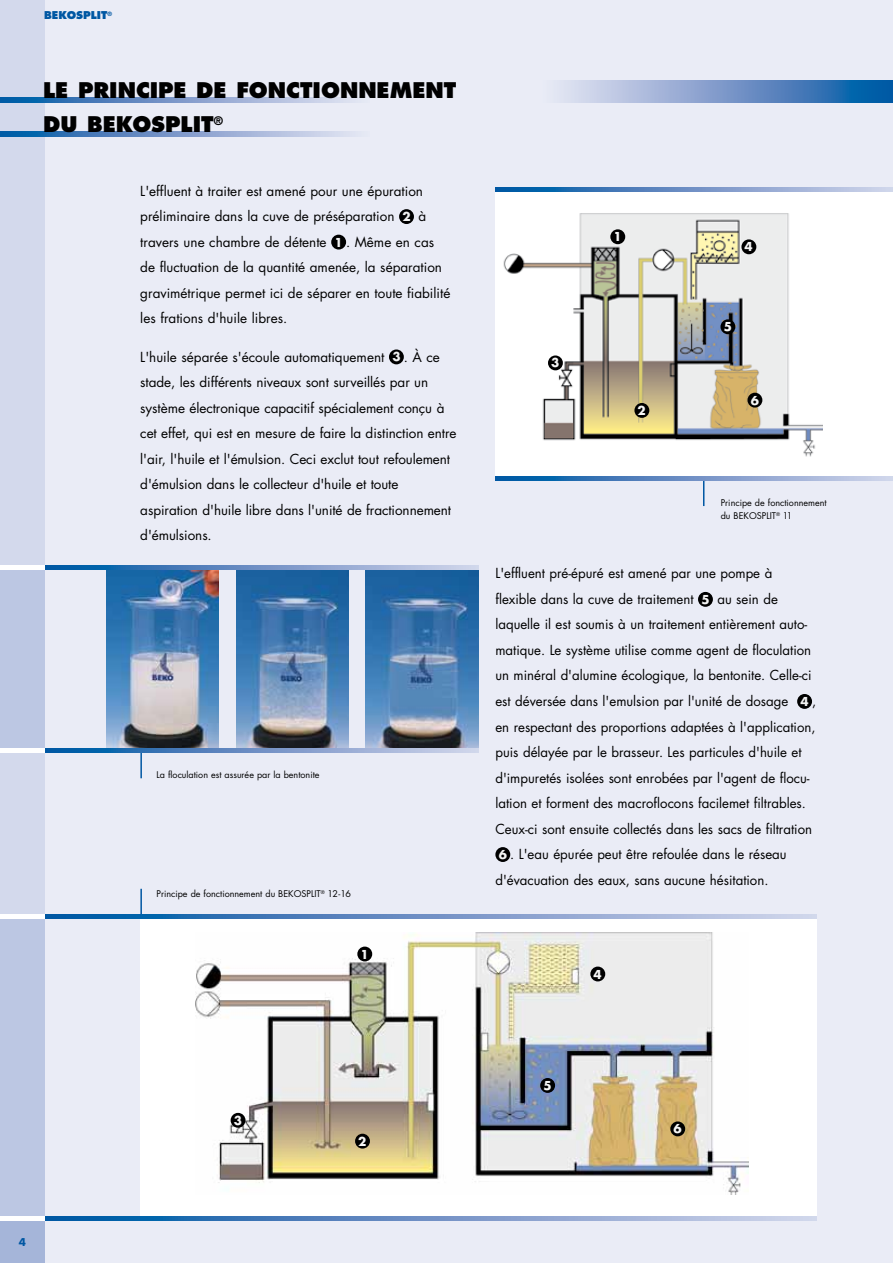
<style>
.page{position:relative;width:893px;height:1263px;background:#eaecf6}
.page>*{position:absolute;margin:0;border:0;box-sizing:border-box;transform-origin:0 0}
.t1{font:800 21px/34px "Futura Std";color:#000}
.t2{font:13.5px/25.5px "Futura Std";color:#000}
.t3{font:700 12px "Futura Std";color:#f6f6f6}
.t4{font:700 12px "Futura Std";color:#f2f2f2}
.t5{font:800 11.55px "Futura Std";color:#000}
.t6{font:800 10.5px "Futura Std";color:#0057a3}
.t7{font:700 10.5px "Futura Std";color:#0057a3}
.t8{font:9px/12.8px "Futura Std";color:#000}
.t9{font:800 5.7px "Futura Std";color:#0057a3}
.s1{font-weight:700;font-size:12px;color:#f2f2f2}
</style>
<div class="page">
<svg style="left:560px;top:81px;width:332px;height:21px;background:#7399c9"></svg>
<div style="left:0;top:0;width:45px;height:1263px;background:#d3d9ec"></div>
<div style="left:0;top:1220px;width:45px;height:43px;background:#a5b5d9"></div>
<svg style="left:0;top:98px;width:355px;height:4px"></svg>
<svg style="left:0;top:132px;width:355px;height:4px"></svg>
<hr style="left:892px;top:0;width:1px;height:1263px;background:#fff">
<svg style="left:703px;top:480px;width:1px;height:26px"></svg>
<hr style="left:140px;top:752px;width:2px;height:26px;background:#0057a3">
<hr style="left:140px;top:889px;width:2px;height:25px;background:#0057a3">
<div style="left:495px;top:191px;width:398px;height:285px;background:#fff"></div>
<img style="left:503px;top:213px;width:319px;height:244px">
<div style="left:0;top:568px;width:45px;height:182px;background:#bcc7e3"></div>
<div style="left:0;top:916px;width:45px;height:302px;background:#bcc7e3"></div>
<div style="left:140px;top:918px;width:676px;height:298px;background:#fff"></div>
<img style="left:195px;top:933px;width:553px;height:261px">
<img style="left:106px;top:570px;width:113px;height:178px">
<img style="left:236px;top:570px;width:113px;height:178px">
<svg style="left:495px;top:476px;width:398px;height:4px;background:#6992c5"></svg>
<img style="left:366px;top:570px;width:112px;height:178px">
<svg style="left:45px;top:566px;width:433px;height:4px;background:#6a92c5"></svg>
<svg style="left:45px;top:748px;width:433px;height:5px;background:#6a92c5"></svg>
<hr style="left:0;top:566px;width:45px;height:4px;background:#fff">
<svg style="left:495px;top:187px;width:398px;height:4px;background:#6992c5"></svg>
<svg style="left:45px;top:914px;width:771px;height:4px;background:#6a92c5"></svg>
<svg style="left:45px;top:1216px;width:771px;height:4px;background:#6a92c5"></svg>
<div style="left:0;top:748px;width:45px;height:5px;background:#fff"></div>
<hr style="left:0;top:914px;width:45px;height:4px;background:#fff">
<hr style="left:0;top:1216px;width:45px;height:4px;background:#fff">
<div style="left:610px;top:229px;width:15px;height:15px;background:#000;border-radius:50%"></div>
<div style="left:548px;top:355px;width:15px;height:15px;background:#000;border-radius:50%"></div>
<div style="left:634px;top:403px;width:15px;height:15px;background:#000;border-radius:50%"></div>
<div style="left:741px;top:239px;width:15px;height:15px;background:#000;border-radius:50%"></div>
<div style="left:720px;top:319px;width:15px;height:15px;background:#000;border-radius:50%"></div>
<div style="left:747px;top:393px;width:15px;height:15px;background:#000;border-radius:50%"></div>
<div style="left:357px;top:946px;width:15px;height:15px;background:#000;border-radius:50%"></div>
<div style="left:355px;top:1134px;width:15px;height:14px;background:#000;border-radius:50%"></div>
<div style="left:590px;top:966px;width:15px;height:15px;background:#000;border-radius:50%"></div>
<div style="left:540px;top:1078px;width:15px;height:15px;background:#000;border-radius:50%"></div>
<div style="left:670px;top:1121px;width:15px;height:15px;background:#000;border-radius:50%"></div>
<div style="left:231px;top:1113px;width:14px;height:15px;background:#000;border-radius:50%"></div>
<div style="left:399px;top:209px;width:15px;height:15px;background:#000;border-radius:50%"></div>
<div style="left:331px;top:235px;width:15px;height:15px;background:#000;border-radius:50%"></div>
<div style="left:389px;top:349px;width:15px;height:15px;background:#000;border-radius:50%"></div>
<div style="left:698px;top:592px;width:15px;height:15px;background:#000;border-radius:50%"></div>
<div style="left:797px;top:694px;width:15px;height:15px;background:#000;border-radius:50%"></div>
<div style="left:495px;top:847px;width:15px;height:15px;background:#000;border-radius:50%"></div>
<p class="t6" style="left:44px;top:9px;width:46px">BEKOSPLIT</p>
<p class="t9" style="left:107px;top:10px;width:6px">®</p>
<h1 class="t1" style="left:43px;top:73px;width:415px">LE PRINCIPE DE FONCTIONNEMENT<br>DU BEKOSPLIT</h1>
<p class="t5" style="left:214px;top:113px;width:11px">®</p>
<p class="t2" style="left:140px;top:178px;width:312px">L'effluent à traiter est amené pour une épuration préliminaire dans la cuve de préséparation <span class="s1">2</span> à travers une chambre de détente <span class="s1">1</span> . Même en cas de fluctuation de la quantité amenée, la séparation gravimétrique permet ici de séparer en toute fiabilité les frations d'huile libres.</p>
<p class="t2" style="left:140px;top:344px;width:318px">L'huile séparée s'écoule automatiquement <span class="s1">3</span> . À ce stade, les différents niveaux sont surveillés par un système électronique capacitif spécialement conçu à cet effet, qui est en mesure de faire la distinction entre l'air, l'huile et l'émulsion. Ceci exclut tout refoulement d'émulsion dans le collecteur d'huile et toute aspiration d'huile libre dans l'unité de fractionnement d'émulsions.</p>
<p class="t8" style="left:156px;top:769px;width:165px">La floculation est assurée par la bentonite</p>
<p class="t8" style="left:156px;top:888px;width:196px">Principe de fonctionnement du BEKOSPLIT<sup>®</sup> 12-16</p>
<p class="t4" style="left:360px;top:946px;width:10px">1</p>
<p class="t3" style="left:551px;top:355px;width:10px">3</p>
<p class="t3" style="left:613px;top:229px;width:10px">1</p>
<p class="t3" style="left:638px;top:402px;width:10px">2</p>
<p class="t3" style="left:745px;top:239px;width:10px">4</p>
<p class="t3" style="left:724px;top:319px;width:10px">5</p>
<p class="t3" style="left:751px;top:392px;width:10px">6</p>
<p class="t8" style="left:721px;top:496px;width:107px">Principe de fonctionnement du BEKOSPLIT<sup>®</sup> 11</p>
<p class="t2" style="left:495px;top:561px;width:322px">L'effluent pré-épuré est amené par une pompe à flexible dans la cuve de traitement <span class="s1">5</span> au sein de laquelle il est soumis à un traitement entièrement auto&shy;matique. Le système utilise comme agent de floculation un minéral d'alumine écologique, la bentonite. Celle-ci est déversée dans l'emulsion par l'unité de dosage <span class="s1">4</span> , en respectant des proportions adaptées à l'application, puis délayée par le brasseur. Les particules d'huile et d'impuretés isolées sont enrobées par l'agent de flocu&shy;lation et forment des macroflocons facilemet filtrables.<br>Ceux-ci sont ensuite collectés dans les sacs de filtration <span class="s1">6</span> . L'eau épurée peut être refoulée dans le réseau d'évacuation des eaux, sans aucune hésitation.</p>
<p class="t3" style="left:593px;top:966px;width:10px">4</p>
<p class="t7" style="left:19px;top:1235px;width:9px">4</p>
<p class="t3" style="left:234px;top:1112px;width:10px">3</p>
<p class="t3" style="left:358px;top:1133px;width:10px">2</p>
<p class="t3" style="left:543px;top:1077px;width:10px">5</p>
<p class="t3" style="left:673px;top:1121px;width:10px">6</p>
</div>
